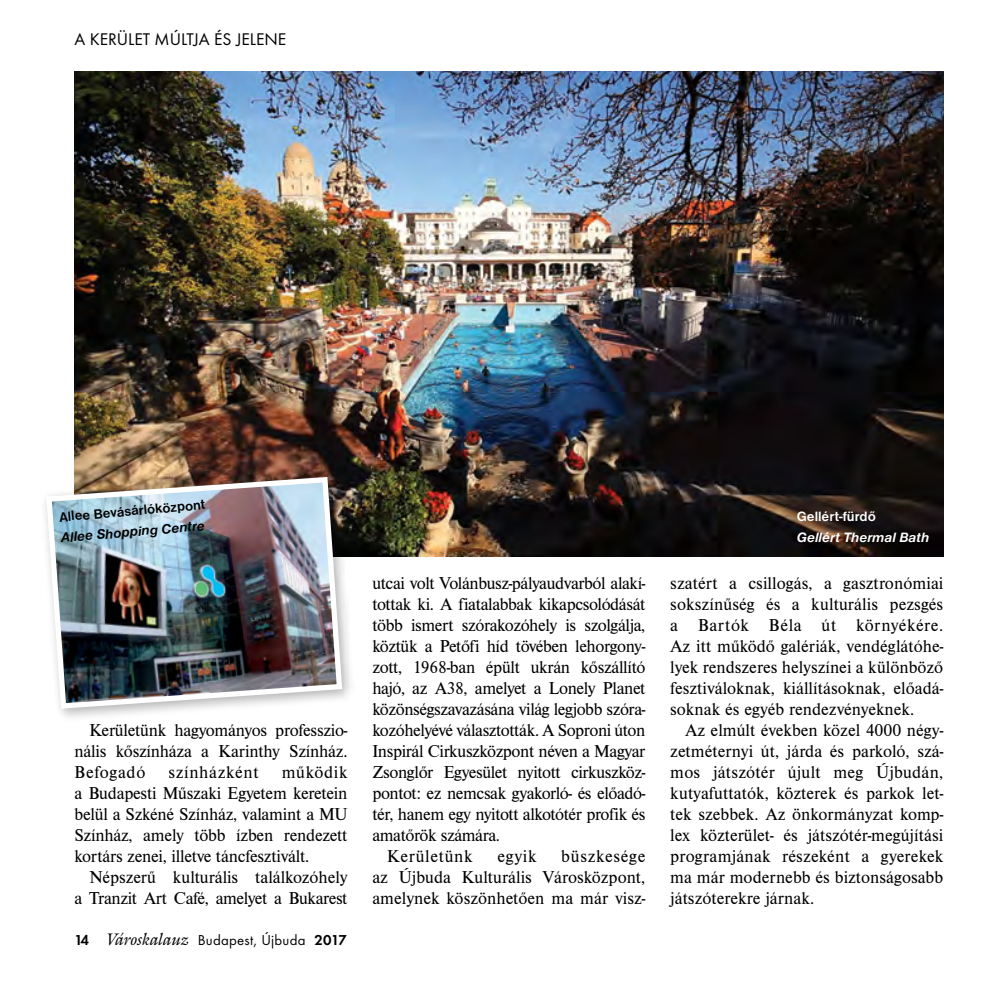
<style>
.page{position:relative;width:993px;height:993px;background:#fff}
.page>*{position:absolute;margin:0;border:0;box-sizing:border-box;transform-origin:0 0}
.t1{font:17.85px/21px "Nimbus Roman DOT";letter-spacing:-.015em;color:#000;text-align:justify}
.t2{font:17.85px "Nimbus Roman DOT";letter-spacing:.005em;color:#000}
.t3{font:17.85px "Nimbus Roman DOT";letter-spacing:.01em;color:#000}
.t4{font:17.85px "Nimbus Roman DOT";letter-spacing:.03em;color:#000}
.t5{font:17.85px "Nimbus Roman DOT";letter-spacing:.035em;color:#000}
.t6{font:17.85px "Nimbus Roman DOT";letter-spacing:.04em;color:#000}
.t7{font:17.5px "Futura Reg";color:#000}
.t8{font:14.88px "Futura Reg";letter-spacing:.015em;color:#000}
.t9{font:700 14px/21px "Nimbus Sans DOT";color:#000}
.t10{font:italic 700 14px/21px "Nimbus Sans DOT";color:#fff}
.s1{font-style:italic}
.s2{font-style:normal}
.s3{font-family:"Futura Dem"}
.s4{font-family:"Galliard HU Italic";font-size:16.62px}
</style>
<div class="page">
<img style="left:74px;top:71px;width:869px;height:485px">
<div style="left:39px;top:470px;width:316px;height:252px;background:#000;opacity:.3"></div>
<img style="left:43px;top:474px;width:302px;height:237px">
<p class="t7" style="left:74px;top:29px;width:213px">A KERÜLET MÚLTJA ÉS JELENE</p>
<p class="t9" style="left:58px;top:506px;width:148px;rotate:-5deg">Allee Bevásárlóközpont<br><span class="s1">Allee Shopping Centre</span></p>
<p class="t10" style="left:796px;top:505px;width:134px"><span class="s2">Gellért-fürdő<br></span>Gellért Thermal Bath</p>
<p class="t1" style="left:74px;top:719px;width:274px;text-indent:15px">Kerületünk hagyományos professzio&shy;nális kőszínháza a Karinthy Színház.<br>Befogadó</p>
<p class="t5" style="left:168px;top:761px;width:92px">színházként</p>
<p class="t5" style="left:281px;top:761px;width:67px">működik</p>
<p class="t1" style="left:74px;top:782px;width:274px">a Budapesti Műszaki Egyetem keretein</p>
<p class="t1" style="left:74px;top:803px;width:274px">belül a Szkéné Színház, valamint a MU</p>
<p class="t1" style="left:74px;top:824px;width:274px">Színház, amely több ízben rendezett</p>
<p class="t1" style="left:74px;top:845px;width:236px">kortárs zenei, illetve táncfesztivált.</p>
<p class="t1" style="left:89px;top:866px;width:259px">Népszerű kulturális találkozóhely</p>
<p class="t1" style="left:74px;top:887px;width:274px">a Tranzit Art Café, amelyet a Bukarest</p>
<p class="t8" style="left:74px;top:930px;width:274px"><span class="s3">14</span> <span class="s4">Városkalauz</span> BUDAPEST, ÚJBUDA <span class="s3">2017</span></p>
<p class="t1" style="left:372px;top:572px;width:274px">utcai volt Volánbusz-pályaudvarból alakí-</p>
<p class="t1" style="left:372px;top:593px;width:274px">tottak ki. A fiatalabbak kikapcsolódását</p>
<p class="t1" style="left:372px;top:614px;width:274px">több ismert szórakozóhely is szolgálja,</p>
<p class="t1" style="left:372px;top:635px;width:274px">köztük a Petőfi híd tövében lehorgony-</p>
<p class="t1" style="left:372px;top:656px;width:275px">zott, 1968-ban épült ukrán kőszállító</p>
<p class="t1" style="left:372px;top:677px;width:274px">hajó, az A38, amelyet a Lonely Planet</p>
<p class="t1" style="left:372px;top:698px;width:274px">közönségszavazásána világ legjobb szóra-</p>
<p class="t1" style="left:372px;top:719px;width:274px">kozóhelyévé választották. A Soproni úton</p>
<p class="t1" style="left:372px;top:740px;width:274px">Inspirál Cirkuszközpont néven a Magyar</p>
<p class="t1" style="left:372px;top:761px;width:274px">Zsonglőr Egyesület nyitott cirkuszköz-</p>
<p class="t1" style="left:372px;top:782px;width:274px">pontot: ez nemcsak gyakorló- és előadó-</p>
<p class="t1" style="left:372px;top:803px;width:274px">tér, hanem egy nyitott alkotótér profik és</p>
<p class="t1" style="left:372px;top:824px;width:129px">amatőrök számára.</p>
<p class="t6" style="left:387px;top:845px;width:87px">Kerületünk</p>
<p class="t1" style="left:497px;top:845px;width:41px">egyik</p>
<p class="t1" style="left:372px;top:845px;width:274px;text-indent:189px">büszkesége az Újbuda Kulturális Városközpont, amelynek köszönhetően ma már vis -</p>
<p class="t2" style="left:670px;top:572px;width:275px">szatért a csillogás, a gasztronómiai</p>
<p class="t2" style="left:670px;top:593px;width:274px">sokszínűség és a kulturális pezsgés</p>
<p class="t4" style="left:670px;top:614px;width:274px">a Bartók Béla út környékére.</p>
<p class="t1" style="left:670px;top:635px;width:274px">Az itt működő galériák, vendéglátóhe-</p>
<p class="t1" style="left:670px;top:656px;width:274px">lyek rendszeres helyszínei a különböző</p>
<p class="t1" style="left:670px;top:677px;width:274px">fesztiváloknak, kiállításoknak, előadá-</p>
<p class="t1" style="left:670px;top:698px;width:245px">soknak és egyéb rendezvényeknek.</p>
<p class="t1" style="left:685px;top:719px;width:259px">Az elmúlt években közel 4000 négy-</p>
<p class="t1" style="left:670px;top:740px;width:274px">zetméternyi út, járda és parkoló, szá-</p>
<p class="t3" style="left:670px;top:761px;width:274px">mos játszótér újult meg Újbudán,</p>
<p class="t1" style="left:670px;top:782px;width:274px">kutyafuttatók, közterek és parkok let-</p>
<p class="t1" style="left:670px;top:803px;width:274px">tek szebbek. Az önkormányzat komp-</p>
<p class="t1" style="left:670px;top:824px;width:274px">lex közterület- és játszótér-megújítási</p>
<p class="t3" style="left:670px;top:845px;width:274px">programjának részeként a gyerekek</p>
<p class="t1" style="left:670px;top:866px;width:274px">ma már modernebb és biztonságosabb</p>
<p class="t1" style="left:670px;top:887px;width:145px">játszóterekre járnak.</p>
</div>
